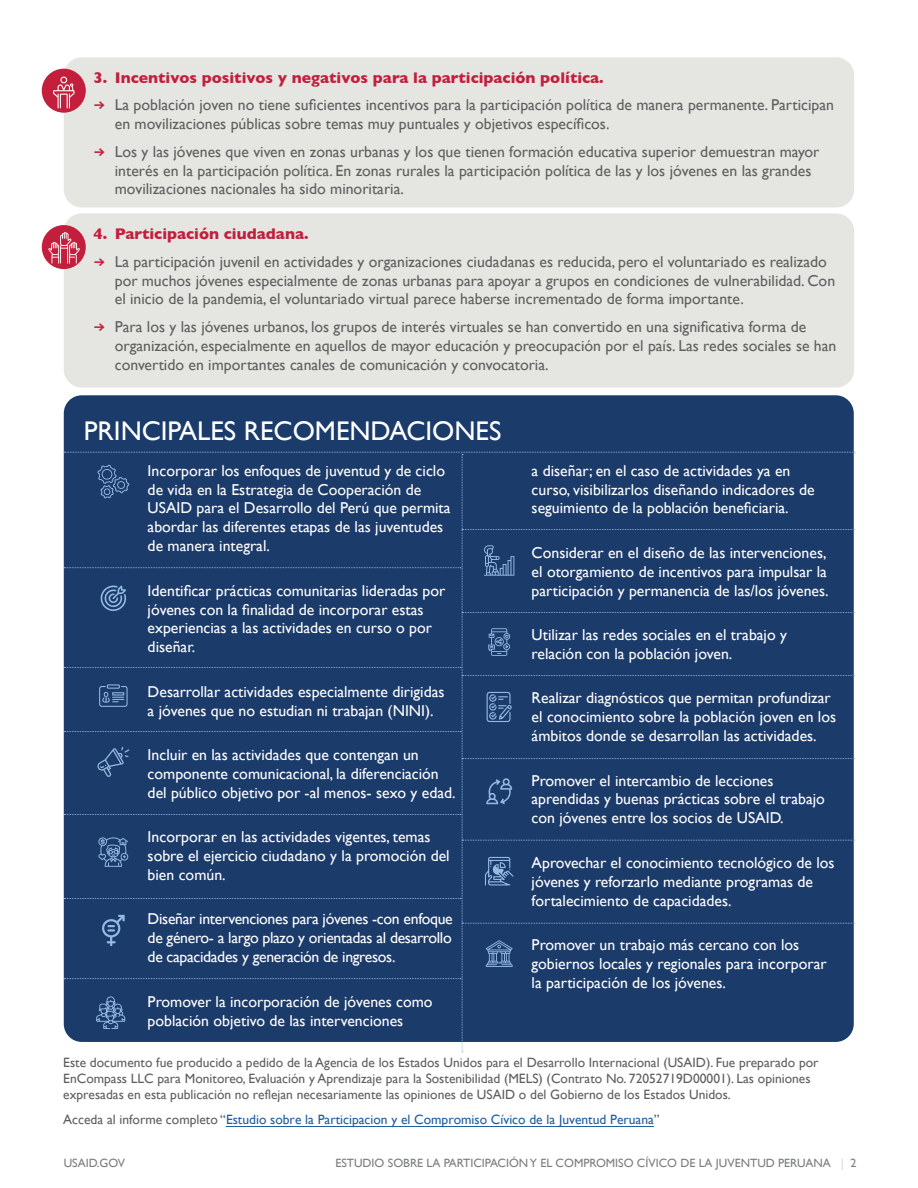
<style>
.page{position:relative;width:918px;height:1188px;background:#fff}
.page>*{position:absolute;margin:0;border:0;box-sizing:border-box;transform-origin:0 0}
.t1{font:27px "Gill Sans";color:#fff}
.t2{font:15.75px/18.9px "Gill Sans";color:#fff}
.t3{font:15.75px/18.9px "Gill Sans";color:#5e5f5f}
.t4{font:700 15.75px "Gill Sans";color:#c31f3d}
.t5{font:13.5px/16.2px "Gill Sans";color:#5e5f5f}
.t6{font:13.5px "Gill Sans";color:#215e9f}
.t7{font:12px "Gill Sans";color:#7a7e7d}
.s1{font-family:"Alright Sans";font-weight:700;font-size:13.5px;color:#c31f3d}
.s2{color:#5e5f5f}
.s3{color:#d4d6ce}
</style>
<div class="page">
<div style="left:64px;top:57px;width:790px;height:150px;background:#e5e6e2;border-radius:18px"></div>
<div style="left:64px;top:213px;width:790px;height:175px;background:#e5e6e2;border-radius:18px"></div>
<div style="left:42px;top:69px;width:44px;height:44px;background:#c31f3d;border-radius:50%"></div>
<svg style="left:53px;top:77px;width:22px;height:31px"></svg>
<div style="left:42px;top:225px;width:44px;height:44px;background:#c31f3d;border-radius:50%"></div>
<svg style="left:48px;top:232px;width:32px;height:32px"></svg>
<div style="left:64px;top:395px;width:790px;height:647px;background:#1b3b6b;border-radius:18px"></div>
<svg style="left:64px;top:452px;width:791px;height:600px"></svg>
<hr style="left:226px;top:1126px;width:428px;height:1px;background:#215e9f">
<h3 class="t4" style="left:94px;top:65px;width:512px">3. Incentivos positivos y negativos para la participación política.</h3>
<p class="t3" style="left:115px;top:95px;width:721px;text-indent:-21px"><span class="s1">→</span> La población joven no tiene suficientes incentivos para la participación política de manera permanente. Participan en movilizaciones públicas sobre temas muy puntuales y objetivos específicos.</p>
<p class="t3" style="left:115px;top:142px;width:706px;text-indent:-21px"><span class="s1">→</span> Los y las jóvenes que viven en zonas urbanas y los que tienen formación educativa superior demuestran mayor interés en la participación política. En zonas rurales la participación política de las y los jóvenes en las grandes movilizaciones nacionales ha sido minoritaria.</p>
<h3 class="t4" style="left:94px;top:221px;width:216px">4. Participación ciudadana.</h3>
<p class="t3" style="left:115px;top:252px;width:722px;text-indent:-21px"><span class="s1">→</span> La participación juvenil en actividades y organizaciones ciudadanas es reducida, pero el voluntariado es realizado por muchos jóvenes especialmente de zonas urbanas para apoyar a grupos en condiciones de vulnerabilidad. Con el inicio de la pandemia, el voluntariado virtual parece haberse incrementado de forma importante.</p>
<p class="t3" style="left:115px;top:317px;width:723px;text-indent:-21px"><span class="s1">→</span> Para los y las jóvenes urbanos, los grupos de interés virtuales se han convertido en una significativa forma de organización, especialmente en aquellos de mayor educación y preocupación por el país. Las redes sociales se han convertido en importantes canales de comunicación y convocatoria.</p>
<h2 class="t1" style="left:84px;top:415px;width:419px">PRINCIPALES RECOMENDACIONES</h2>
<p class="t2" style="left:148px;top:461px;width:304px">Incorporar los enfoques de juventud y de ciclo de vida en la Estrategia de Cooperación de USAID para el Desarrollo del Perú que permita abordar las diferentes etapas de las juventudes de manera integral.</p>
<p class="t2" style="left:148px;top:581px;width:299px">Identificar prácticas comunitarias lideradas por jóvenes con la finalidad de incorporar estas experiencias a las actividades en curso o por diseñar.</p>
<p class="t2" style="left:148px;top:682px;width:298px">Desarrollar actividades especialmente dirigidas a jóvenes que no estudian ni trabajan (NINI).</p>
<p class="t2" style="left:148px;top:745px;width:310px">Incluir en las actividades que contengan un componente comunicacional, la diferenciación del público objetivo por -al menos- sexo y edad.</p>
<p class="t2" style="left:148px;top:827px;width:304px">Incorporar en las actividades vigentes, temas sobre el ejercicio ciudadano y la promoción del bien común.</p>
<p class="t2" style="left:148px;top:910px;width:307px;text-align:justify">Diseñar intervenciones para jóvenes -con enfoque de género- a largo plazo y orientadas al desarrollo de capacidades y generación de ingresos.</p>
<p class="t2" style="left:148px;top:992px;width:287px">Promover la incorporación de jóvenes como población objetivo de las intervenciones</p>
<p class="t2" style="left:532px;top:461px;width:285px">a diseñar; en el caso de actividades ya en curso, visibilizarlos diseñando indicadores de seguimiento de la población beneficiaria.</p>
<p class="t2" style="left:532px;top:543px;width:299px">Considerar en el diseño de las intervenciones, el otorgamiento de incentivos para impulsar la participación y permanencia de las/los jóvenes.</p>
<p class="t2" style="left:532px;top:625px;width:257px">Utilizar las redes sociales en el trabajo y relación con la población joven.</p>
<p class="t2" style="left:532px;top:688px;width:306px">Realizar diagnósticos que permitan profundizar el conocimiento sobre la población joven en los ámbitos donde se desarrollan las actividades.</p>
<p class="t2" style="left:532px;top:771px;width:295px">Promover el intercambio de lecciones aprendidas y buenas prácticas sobre el trabajo con jóvenes entre los socios de USAID.</p>
<p class="t2" style="left:532px;top:853px;width:304px">Aprovechar el conocimiento tecnológico de los jóvenes y reforzarlo mediante programas de fortalecimiento de capacidades.</p>
<p class="t2" style="left:532px;top:935px;width:297px">Promover un trabajo más cercano con los gobiernos locales y regionales para incorporar la participación de los jóvenes.</p>
<p class="t5" style="left:63px;top:1054px;width:757px">Este documento fue producido a pedido de la Agencia de los Estados Unidos para el Desarrollo Internacional (USAID). Fue preparado por<br>EnCompass LLC para Monitoreo, Evaluación y Aprendizaje para la Sostenibilidad (MELS) (Contrato No. 72052719D00001). Las opiniones expresadas en esta publicación no reflejan necesariamente las opiniones de USAID o del Gobierno de los Estados Unidos.</p>
<p class="t6" style="left:63px;top:1111px;width:598px"><span class="s2">Acceda al informe completo “</span>Estudio sobre la Participacion y el Compromiso Cívico de la Juventud Peruana<span class="s2">”</span></p>
<p class="t7" style="left:64px;top:1156px;width:63px">USAID.GOV</p>
<p class="t7" style="left:335px;top:1156px;width:523px">ESTUDIO SOBRE LA PARTICIPACIÓN Y EL COMPROMISO CÍVICO DE LA JUVENTUD PERUANA <span class="s3">|</span> 2</p>
</div>
